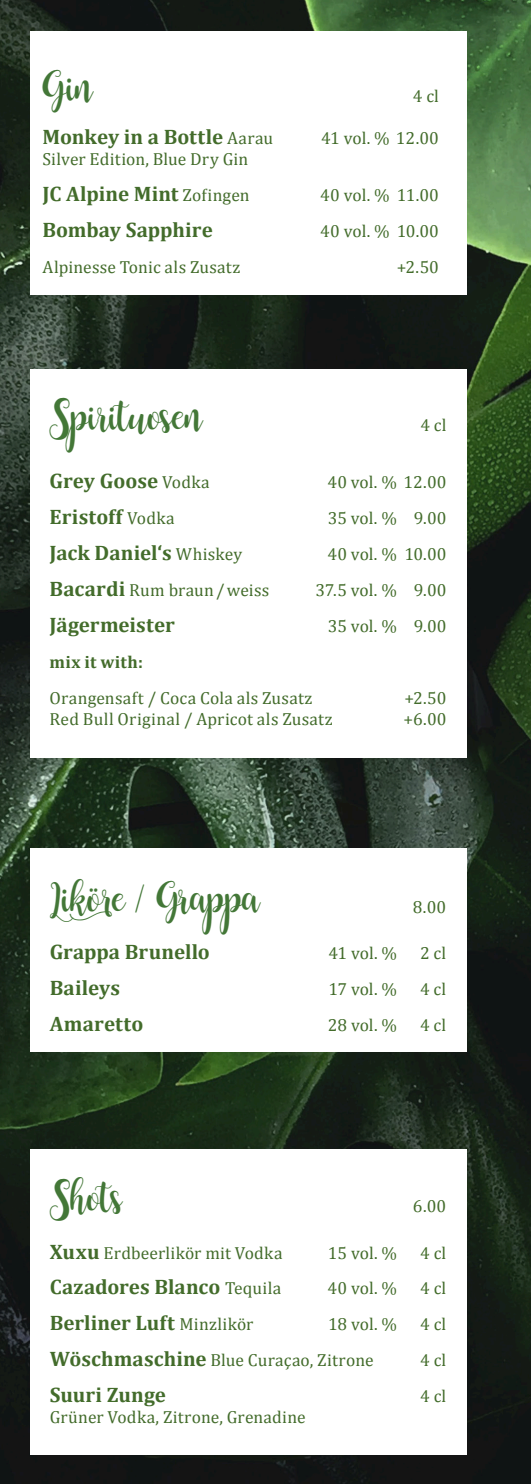
<style>
.page{position:relative;width:531px;height:1484px;background:#fff}
.page>*{position:absolute;margin:0;border:0;box-sizing:border-box;transform-origin:0 0}
.Titel{font:35px "Buttercup Sample";letter-spacing:.005em;color:#437737}
.Gang_Titel{font:700 21px "Cambria";letter-spacing:.005em;color:#436c2b}
.Titel-2{font:700 21px "Cambria";letter-spacing:-.005em;color:#436c2b}
.Gang_Titel-2{font:17.5px "Cambria";color:#436c2b}
.Beschrieb{font:17.5px "Cambria";letter-spacing:.01em;color:#436c2b}
.Titel-3{font:17.5px "Cambria";color:#436c2b}
.Beschrieb-2{font:700 17.5px "Cambria";letter-spacing:.025em;color:#436c2b}
.s1{font-weight:400;font-size:17.5px}
.s2{font-weight:700;font-size:21px}
</style>
<div class="page">
<img style="left:0;top:0;width:531px;height:1483px">
<div style="left:30px;top:848px;width:436px;height:204px;background:#fff"></div>
<div style="left:30px;top:31px;width:436px;height:264px;background:#fff"></div>
<div style="left:30px;top:369px;width:436px;height:389px;background:#fff"></div>
<div style="left:30px;top:1149px;width:436px;height:304px;background:#fff"></div>
<p class="Titel" style="left:42px;top:69px;width:51px">Gin</p>
<p class="Titel-3" style="left:413px;top:85px;width:28px">4 cl</p>
<p class="Titel-2" style="left:42px;top:124px;width:232px">Monkey in a Bottle <span class="s1">Aarau</span></p>
<p class="Titel-3" style="left:321px;top:127px;width:119px">41 vol. % 12.00</p>
<p class="Titel-3" style="left:42px;top:148px;width:207px">Silver Edition, Blue Dry Gin</p>
<p class="Titel-2" style="left:42px;top:181px;width:209px">JC Alpine Mint <span class="s1">Zofingen</span></p>
<p class="Titel-3" style="left:320px;top:184px;width:120px">40 vol. % 11.00</p>
<p class="Titel-2" style="left:42px;top:217px;width:172px">Bombay Sapphire</p>
<p class="Titel-3" style="left:320px;top:220px;width:120px">40 vol. % 10.00</p>
<p class="Beschrieb" style="left:42px;top:256px;width:199px">Alpinesse Tonic als Zusatz</p>
<p class="Beschrieb" style="left:397px;top:256px;width:44px">+2.50</p>
<p class="Titel" style="left:50px;top:399px;width:153px">Spirituosen</p>
<p class="Titel-3" style="left:420px;top:415px;width:28px">4 cl</p>
<p class="Gang_Titel" style="left:50px;top:468px;width:162px">Grey Goose <span class="s1">Vodka</span></p>
<p class="Gang_Titel-2" style="left:327px;top:471px;width:121px">40 vol. % 12.00</p>
<p class="Gang_Titel" style="left:50px;top:504px;width:127px">Eristoff <span class="s1">Vodka</span></p>
<p class="Gang_Titel-2" style="left:328px;top:507px;width:120px">35 vol. % 9.00</p>
<p class="Gang_Titel" style="left:50px;top:540px;width:194px">Jack Daniel‘s <span class="s1">Whiskey</span></p>
<p class="Gang_Titel-2" style="left:327px;top:543px;width:121px">40 vol. % 10.00</p>
<p class="Gang_Titel-2" style="left:50px;top:579px;width:221px"><span class="s2">Bacardi</span> Rum braun/weiss</p>
<p class="Gang_Titel-2" style="left:315px;top:579px;width:133px">37.5 vol. % 9.00</p>
<p class="Gang_Titel" style="left:50px;top:612px;width:127px">Jägermeister</p>
<p class="Gang_Titel-2" style="left:328px;top:615px;width:120px">35 vol. % 9.00</p>
<p class="Beschrieb-2" style="left:50px;top:651px;width:95px">mix it with:</p>
<p class="Beschrieb" style="left:50px;top:687px;width:264px">Orangensaft / Coca Cola als Zusatz</p>
<p class="Beschrieb" style="left:404px;top:687px;width:44px">+2.50</p>
<p class="Beschrieb" style="left:50px;top:708px;width:285px">Red Bull Original / Apricot als Zusatz</p>
<p class="Beschrieb" style="left:403px;top:708px;width:45px">+6.00</p>
<p class="Titel" style="left:50px;top:880px;width:210px">Liköre / Grappa</p>
<p class="Titel-3" style="left:413px;top:896px;width:35px">8.00</p>
<p class="Gang_Titel" style="left:50px;top:939px;width:162px">Grappa Brunello</p>
<p class="Gang_Titel-2" style="left:328px;top:942px;width:70px">41 vol. %</p>
<p class="Gang_Titel-2" style="left:420px;top:942px;width:28px">2 cl</p>
<p class="Gang_Titel" style="left:50px;top:975px;width:72px">Baileys</p>
<p class="Gang_Titel-2" style="left:328px;top:978px;width:70px">17 vol. %</p>
<p class="Gang_Titel-2" style="left:420px;top:978px;width:28px">4 cl</p>
<p class="Gang_Titel" style="left:50px;top:1011px;width:95px">Amaretto</p>
<p class="Gang_Titel-2" style="left:328px;top:1014px;width:71px">28 vol. %</p>
<p class="Gang_Titel-2" style="left:420px;top:1014px;width:28px">4 cl</p>
<p class="Titel" style="left:50px;top:1179px;width:75px">Shots</p>
<p class="Titel-3" style="left:413px;top:1195px;width:35px">6.00</p>
<p class="Gang_Titel-2" style="left:50px;top:1241px;width:234px"><span class="s2">Xuxu</span> Erdbeerlikör mit Vodka</p>
<p class="Gang_Titel-2" style="left:328px;top:1241px;width:71px">15 vol. %</p>
<p class="Gang_Titel-2" style="left:420px;top:1241px;width:28px">4 cl</p>
<p class="Gang_Titel" style="left:50px;top:1274px;width:233px">Cazadores Blanco <span class="s1">Tequila</span></p>
<p class="Gang_Titel-2" style="left:327px;top:1277px;width:71px">40 vol. %</p>
<p class="Gang_Titel-2" style="left:420px;top:1277px;width:28px">4 cl</p>
<p class="Gang_Titel" style="left:50px;top:1310px;width:205px">Berliner Luft <span class="s1">Minzlikör</span></p>
<p class="Gang_Titel-2" style="left:328px;top:1313px;width:70px">18 vol. %</p>
<p class="Gang_Titel-2" style="left:420px;top:1313px;width:28px">4 cl</p>
<p class="Gang_Titel-2" style="left:50px;top:1349px;width:325px"><span class="s2">Wöschmaschine</span> Blue Curaçao, Zitrone</p>
<p class="Gang_Titel-2" style="left:420px;top:1349px;width:28px">4 cl</p>
<p class="Gang_Titel" style="left:50px;top:1381px;width:118px">Suuri Zunge</p>
<p class="Gang_Titel-2" style="left:420px;top:1385px;width:28px">4 cl</p>
<p class="Gang_Titel-2" style="left:50px;top:1406px;width:257px">Grüner Vodka, Zitrone, Grenadine</p>
</div>
